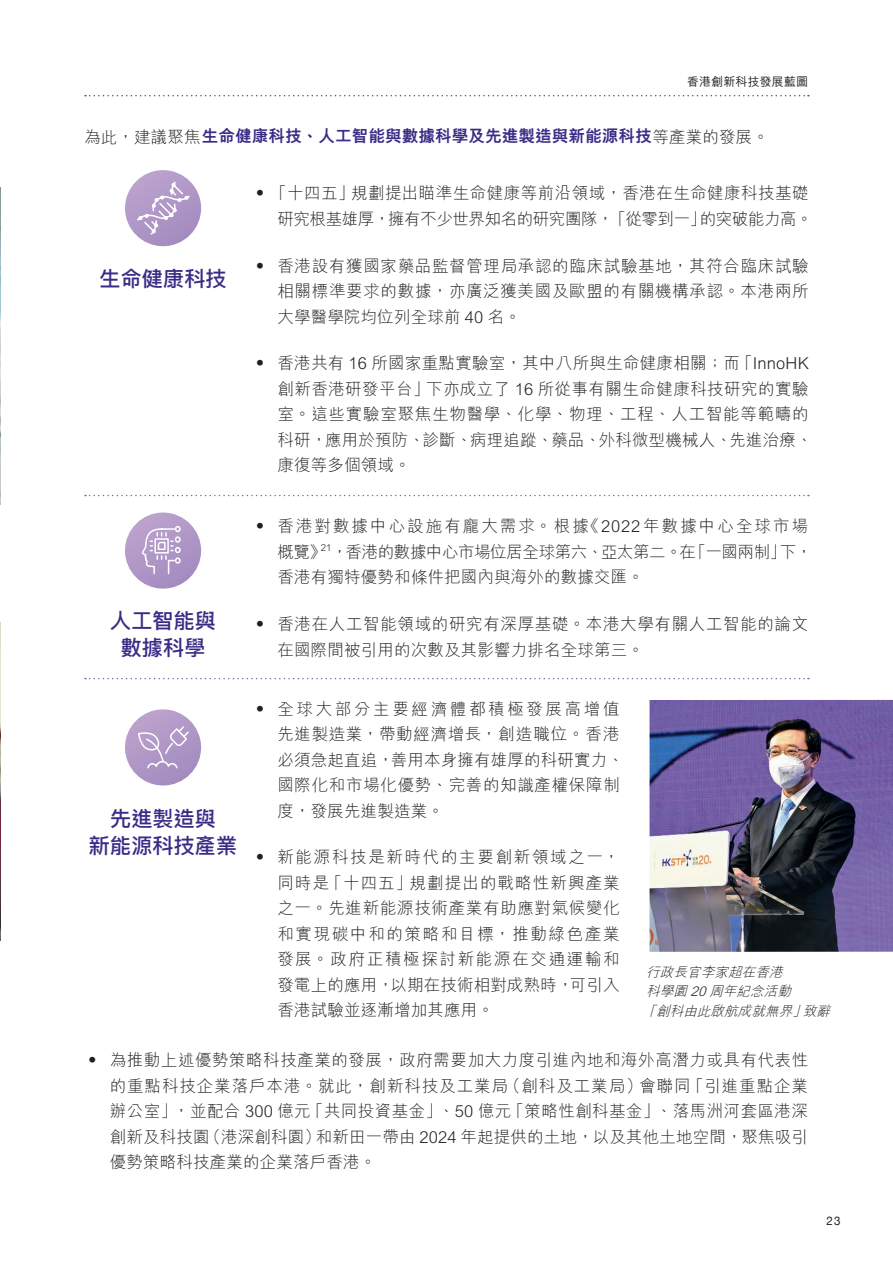
<style>
.page{position:relative;width:893px;height:1263px;background:#fff}
.page>*{position:absolute;margin:0;border:0;box-sizing:border-box;transform-origin:0 0}
.t1{font:500 21px/27px "Ping Fang HK";letter-spacing:.01em;color:#392c86;text-align:center}
.t2{font:300 16.5px/25.5px "M Hei HK";letter-spacing:.015em;color:#231f20;text-align:justify}
.t3{font:300 16.5px/25.5px "M Hei HK";letter-spacing:.04em;color:#231f20}
.t4{font:300 16.5px/25.5px "M Hei HK";letter-spacing:-.025em;color:#231f20;text-align:right}
.t5{font:800 16.5px "M Hei HK";letter-spacing:.01em;color:#392c86}
.t6{font:italic 300 13.5px/19.5px "M Hei HK";color:#231f20}
.t7{font:500 12px "M Hei HK";letter-spacing:.01em;color:#231f20}
.t8{font:12px "Helvetica Neue";color:#231f20;scale:.96 1}
.s1{font-weight:300;color:#231f20}
.s2{font-family:"M Hei HKS"}
</style>
<div class="page">
<svg style="left:85px;top:95px;width:724px;height:1px"></svg>
<img style="left:0;top:187px;width:1px;height:318px">
<img style="left:0;top:623px;width:1px;height:318px">
<svg style="left:125px;top:170px;width:76px;height:76px"></svg>
<svg style="left:135px;top:181px;width:56px;height:55px;background:#b9a4cd"></svg>
<svg style="left:125px;top:512px;width:76px;height:77px;background:#b199c7"></svg>
<svg style="left:141px;top:525px;width:40px;height:50px;background:#c0acd2"></svg>
<div style="left:125px;top:709px;width:76px;height:76px;background:linear-gradient(to bottom,#bea6ce,#a58cc1);border-radius:50%"></div>
<svg style="left:137px;top:725px;width:53px;height:44px;background:#b9a3cd"></svg>
<svg style="left:85px;top:495px;width:724px;height:1px"></svg>
<svg style="left:85px;top:678px;width:724px;height:1px"></svg>
<img style="left:649px;top:700px;width:244px;height:252px">
<p class="t7" style="left:687px;top:73px;width:123px">香港創新科技發展藍圖</p>
<p class="t5" style="left:84px;top:128px;width:686px"><span class="s1">為此，建議聚焦</span>生命健康科技、人工智能與數據科學及先進製造與新能源科技<span class="s1">等產業的發展。</span></p>
<p class="t1" style="left:100px;top:264px;width:129px">生命健康科技</p>
<p class="t1" style="left:110px;top:607px;width:107px">人工智能與數據科學</p>
<p class="t1" style="left:89px;top:805px;width:150px">先進製造與<br>新能源科技產業</p>
<p class="t4" style="left:252px;top:180px;width:562px">• 「十四五」規劃提出瞄準生命健康等前<span class="s2">沿</span>領域，香港在生命健康科技基礎研究根基雄厚，擁有不少世界知名的研究團隊，「從零到一」的突破能力高。</p>
<p class="t2" style="left:277px;top:253px;width:533px;text-indent:-26px">• 香港設有獲國家藥品監督管理局承認的臨床試驗基地，其符合臨床試驗相關標準要求的數據，亦廣泛獲美國及歐盟的有關機構承認。本港兩所大學醫學院均位列全球前 40 名。</p>
<p class="t2" style="left:277px;top:350px;width:537px;text-align:left;text-indent:-26px">• 香港共有 16 所國家重點實驗室，其中八所與生命健康相關；而「InnoHK創新香港研發平台」下亦成立了 16 所從事有關生命健康科技研究的實驗室。這些實驗室聚焦生物醫學、化學、物理、工程、人工智能等範疇的科研，應用於預防、診斷、病理追蹤、藥品、外科微型機械人、先進治療、康復等多個領域。</p>
<p class="t2" style="left:277px;top:513px;width:536px;text-align:left;text-indent:-26px">• 香港對數據中心設施有龐大需求。根據《2022年數據中心全球市場概覽》<sup>21</sup>，香港的數據中心市場位居全球第六、亞太第二。在「一國兩制」下，香港有獨特優勢和條件把國內與海外的數據交匯。</p>
<p class="t3" style="left:277px;top:611px;width:532px;text-indent:-26px">• 香港在人工智能領域的研究有深厚基礎。本港大學有關人工智能的論文在國際間被引用的次數及其影響力排名全球第三。</p>
<p class="t3" style="left:277px;top:696px;width:348px;text-indent:-26px">• 全球大部分主要經濟體都積極發展高增值先進製造業，帶動經濟增長，創造職位。香港必須急起直追，善用本身擁有雄厚的科研實力、國際化和市場化優勢、完善的知識產權保障制度，發展先進製造業。</p>
<p class="t2" style="left:277px;top:844px;width:344px;text-indent:-26px">• 新能源科技是新時代的主要創新領域之一，同時是「十四五」規劃提出的戰略性新興產業之一。先進新能源技術產業有助應對氣候變化和實現碳中和的策略和目標，推動綠色產業發展。政府正積極探討新能源在交通運輸和發電上的應用，以期在技術相對成熟時，可引入香港試驗並逐漸增加其應用。</p>
<p class="t6" style="left:642px;top:962px;width:192px">行政長官李家超在香港<br>科學園 20 周年紀念活動<br>「創科由此啟航成就無界」致辭</p>
<p class="t2" style="left:110px;top:1047px;width:700px;text-indent:-26px">• 為推動上述優勢策略科技產業的發展，政府需要加大力度引進內地和海外高潛力或具有代表性的重點科技企業落戶本港。就此，創新科技及工業局（創科及工業局）會聯同「引進重點企業辦公室」，並配合 300 億元「共同投資基金」、50 億元「策略性創科基金」、落馬洲河套區港深創新及科技園（港深創科園）和新田一帶由 2024 年起提供的土地，以及其他土地空間，聚焦吸引優勢策略科技產業的企業落戶香港。</p>
<p class="t8" style="left:826px;top:1212px;width:16px">23</p>
</div>
